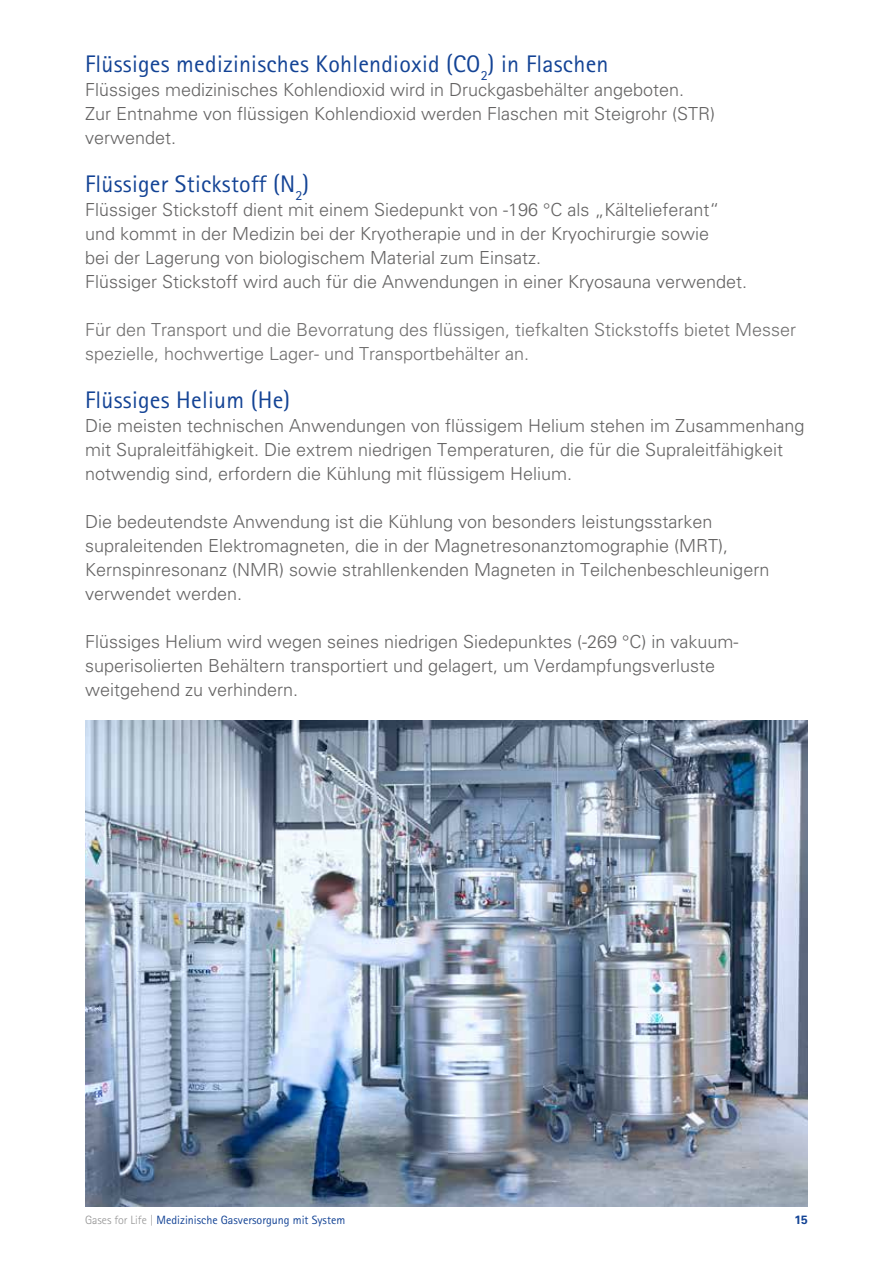
<style>
.page{position:relative;width:893px;height:1263px;background:#fff}
.page>*{position:absolute;margin:0;border:0;box-sizing:border-box;transform-origin:0 0}
.t1{font:24px "Rotis Sans Serif";letter-spacing:.01em;color:#134395}
.t2{font:300 18px/24px "Univers LTCE";color:#646363}
.t3{font:300 18px/24px "Univers LTCE";color:#706f6f}
.t4{font:12px "Rotis Sans Serif";color:#134395}
.t5{font:700 12px "Univers LTCE";color:#134395}
.s1{font-weight:300;color:#929292}
</style>
<div class="page">
<img style="left:85px;top:720px;width:723px;height:486px">
<h1 class="t1" style="left:85px;top:50px;width:525px">Flüssiges medizinisches Kohlendioxid (CO<sub>2</sub>) in Flaschen</h1>
<p class="t2" style="left:85px;top:78px;width:632px">Flüssiges medizinisches Kohlendioxid wird in Druckgasbehälter angeboten.<br>Zur Entnahme von flüssigen Kohlendioxid werden Flaschen mit Steigrohr (STR) verwendet.</p>
<h1 class="t1" style="left:85px;top:170px;width:226px">Flüssiger Stickstoff (N<sub>2</sub>)</h1>
<p class="t2" style="left:85px;top:198px;width:664px">Flüssiger Stickstoff dient mit einem Siedepunkt von -196 °C als „Kältelieferant“ und kommt in der Medizin bei der Kryotherapie und in der Kryochirurgie sowie<br>bei der Lagerung von biologischem Material zum Einsatz.<br>Flüssiger Stickstoff wird auch für die Anwendungen in einer Kryosauna verwendet.</p>
<p class="t3" style="left:85px;top:318px;width:713px">Für den Transport und die Bevorratung des flüssigen, tiefkalten Stickstoffs bietet Messer spezielle, hochwertige Lager- und Transportbehälter an.</p>
<h1 class="t1" style="left:85px;top:386px;width:207px">Flüssiges Helium (He)</h1>
<p class="t2" style="left:85px;top:414px;width:721px">Die meisten technischen Anwendungen von flüssigem Helium stehen im Zusammenhang mit Supraleitfähigkeit. Die extrem niedrigen Temperaturen, die für die Supraleitfähigkeit notwendig sind, erfordern die Kühlung mit flüssigem Helium.</p>
<p class="t2" style="left:85px;top:510px;width:686px">Die bedeutendste Anwendung ist die Kühlung von besonders leistungsstarken supraleitenden Elektromagneten, die in der Magnetresonanztomographie (MRT), Kernspinresonanz (NMR) sowie strahllenkenden Magneten in Teilchenbeschleunigern verwendet werden.</p>
<p class="t2" style="left:85px;top:630px;width:655px">Flüssiges Helium wird wegen seines niedrigen Siedepunktes (-269 °C) in vakuum&shy;superisolierten Behältern transportiert und gelagert, um Verdampfungsverluste weitgehend zu verhindern.</p>
<p class="t4" style="left:85px;top:1213px;width:262px"><span class="s1">Gases for Life |</span> Medizinische Gasversorgung mit System</p>
<p class="t5" style="left:795px;top:1213px;width:15px">15</p>
</div>
